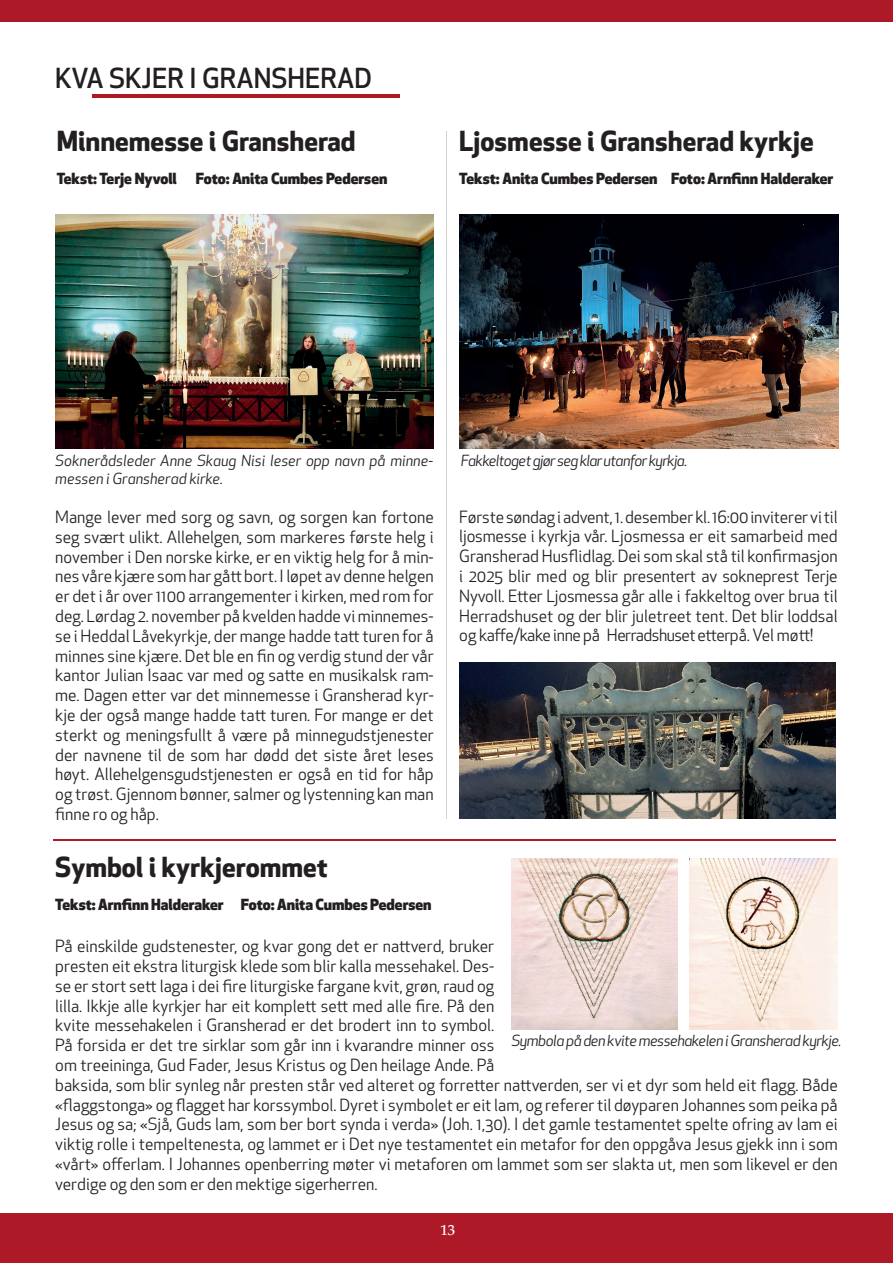
<style>
.page{position:relative;width:893px;height:1263px;background:#fff}
.page>*{position:absolute;margin:0;border:0;box-sizing:border-box;transform-origin:0 0}
.t1{font:700 27px "Apex New";color:#231f20}
.t2{font:500 27px "Apex New";color:#231f20}
.t3{font:16.5px/19.8px "Apex New";color:#231f20;text-align:justify}
.t4{font:800 15px "Apex New";color:#231f20}
.t5{font:italic 15px "Apex New";letter-spacing:-.03em;color:#231f20}
.t6{font:italic 15px/18px "Apex New";color:#231f20}
.t7{font:500 15px "Palatino";color:#fff}
</style>
<div class="page">
<div style="left:0;top:1213px;width:893px;height:50px;background:#ad1926"></div>
<div style="left:0;top:0;width:893px;height:21px;background:#ad1926"></div>
<hr style="left:92px;top:94px;width:308px;height:3px;background:#ad1926">
<img style="left:55px;top:215px;width:378px;height:234px">
<img style="left:511px;top:859px;width:166px;height:170px">
<img style="left:690px;top:859px;width:147px;height:170px">
<img style="left:460px;top:215px;width:379px;height:234px">
<hr style="left:446px;top:131px;width:1px;height:687px;background:#d1d2d4">
<hr style="left:53px;top:839px;width:783px;height:1px;background:#ad1926">
<img style="left:459px;top:662px;width:377px;height:156px">
<h1 class="t2" style="left:55px;top:60px;width:318px">KVA SKJER I GRANSHERAD</h1>
<h1 class="t1" style="left:57px;top:122px;width:301px">Minnemesse i Gransherad</h1>
<p class="t4" style="left:57px;top:168px;width:122px">Tekst: Terje Nyvoll</p>
<p class="t4" style="left:196px;top:168px;width:193px">Foto: Anita Cumbes Pedersen</p>
<h1 class="t1" style="left:459px;top:122px;width:356px">Ljosmesse i Gransherad kyrkje</h1>
<p class="t4" style="left:459px;top:168px;width:376px">Tekst: Anita Cumbes Pedersen Foto: Arnfinn Halderaker</p>
<p class="t6" style="left:55px;top:452px;width:379px">Soknerådsleder Anne Skaug Nisi leser opp navn på minne&shy;messen i Gransherad kirke.</p>
<p class="t3" style="left:55px;top:507px;width:380px">Mange lever med sorg og savn, og sorgen kan fortone seg svært ulikt. Allehelgen, som markeres første helg i november i Den norske kirke, er en viktig helg for å min&shy;nes våre kjære som har gått bort. I løpet av denne helgen er det i år over 1100 arrangementer i kirken, med rom for deg. Lørdag 2. november på kvelden hadde vi minnemes&shy;se i Heddal Låvekyrkje, der mange hadde tatt turen for å minnes sine kjære. Det ble en fin og verdig stund der vår kantor Julian Isaac var med og satte en musikalsk ram&shy;me. Dagen etter var det minnemesse i Gransherad kyr&shy;kje der også mange hadde tatt turen. For mange er det sterkt og meningsfullt å være på minnegudstjenester der navnene til de som har dødd det siste året leses høyt. Allehelgensgudstjenesten er også en tid for håp og trøst. Gjennom bønner, salmer og lystenning kan man finne ro og håp.</p>
<h1 class="t1" style="left:55px;top:848px;width:274px">Symbol i kyrkjerommet</h1>
<p class="t4" style="left:55px;top:894px;width:378px">Tekst: Arnfinn Halderaker Foto: Anita Cumbes Pedersen</p>
<p class="t5" style="left:461px;top:451px;width:228px">Fakkeltoget gjør seg klar utanfor kyrkja.</p>
<p class="t3" style="left:459px;top:507px;width:380px">Første søndag i advent, 1. desember kl. 16:00 inviterer vi til ljosmesse i kyrkja vår. Ljosmessa er eit samarbeid med Gransherad Husflidlag. Dei som skal stå til konfirmasjon i 2025 blir med og blir presentert av sokneprest Terje Nyvoll. Etter Ljosmessa går alle i fakkeltog over brua til Herradshuset og der blir juletreet tent. Det blir loddsal og kaffe/kake inne på Herradshuset etterpå. Vel møtt!</p>
<p class="t3" style="left:55px;top:936px;width:784px;text-align:left">På einskilde gudstenester, og kvar gong det er nattverd, bruker<br>presten eit ekstra liturgisk klede som blir kalla messehakel. Des-<br>se er stort sett laga i dei fire liturgiske fargane kvit, grøn, raud og<br>lilla. Ikkje alle kyrkjer har eit komplett sett med alle fire. På den<br>kvite messehakelen i Gransherad er det brodert inn to symbol.<br>På forsida er det tre sirklar som går inn i kvarandre minner oss<br>om treeininga, Gud Fader, Jesus Kristus og Den heilage Ande. På<br>baksida, som blir synleg når presten står ved alteret og forretter nattverden, ser vi et dyr som held eit flagg. Både «flaggstonga» og flagget har korssymbol. Dyret i symbolet er eit lam, og referer til døyparen Johannes som peika på Jesus og sa; «Sjå, Guds lam, som ber bort synda i verda» (Joh. 1,30). I det gamle testamentet spelte ofring av lam ei viktig rolle i tempeltenesta, og lammet er i Det nye testamentet ein metafor for den oppgåva Jesus gjekk inn i som «vårt» offerlam. I Johannes openberring møter vi metaforen om lammet som ser slakta ut, men som likevel er den verdige og den som er den mektige sigerherren.</p>
<p class="t5" style="left:511px;top:1031px;width:332px">Symbola på den kvite messehakelen i Gransherad kyrkje.</p>
<p class="t7" style="left:440px;top:1221px;width:16px">13</p>
</div>
